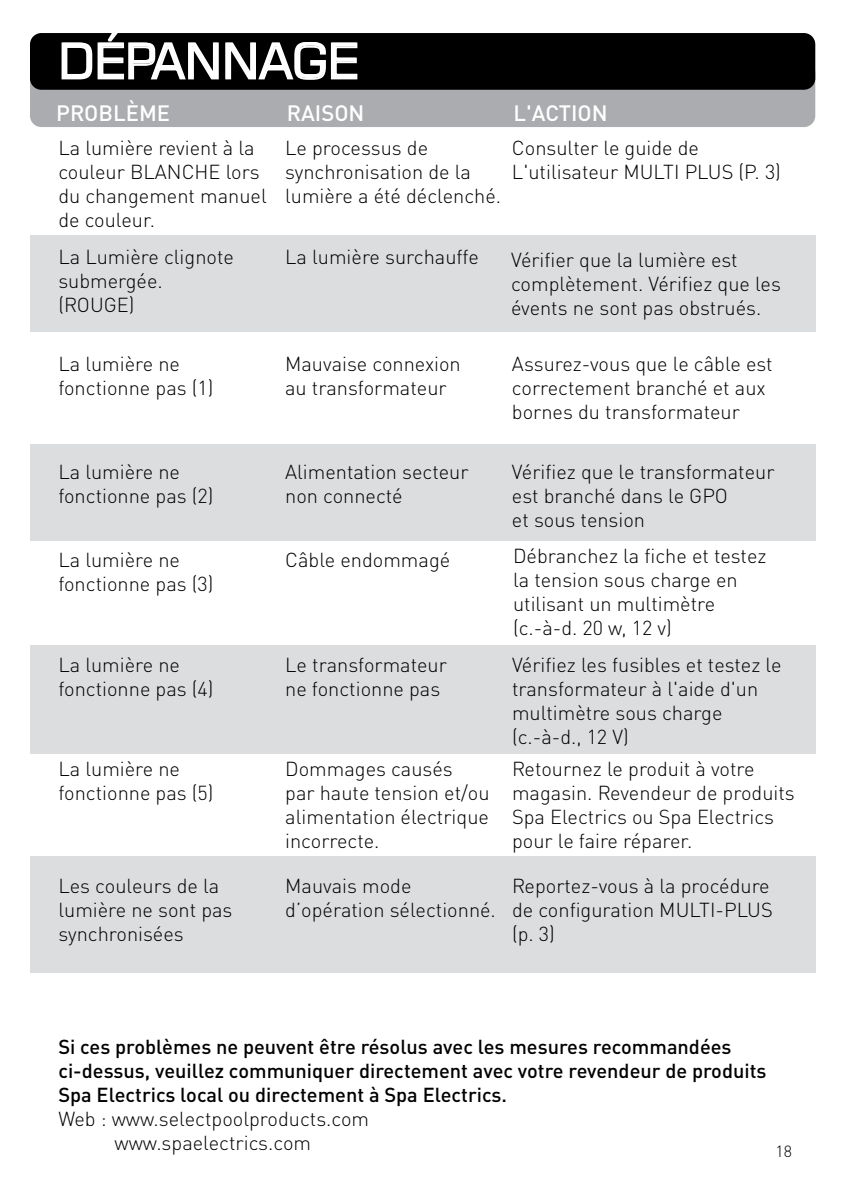
<style>
.page{position:relative;width:842px;height:1191px;background:#fff}
.page>*{position:absolute;margin:0;border:0;box-sizing:border-box;transform-origin:0 0}
.t1{font:48px "Square 721 BT";color:#fff}
.t2{font:500 22px "DINOT";color:#fff}
.t3{font:300 20px/24px "DINOT";color:#000}
.t4{font:500 20px/24px "DINOT";color:#000}
.t5{font:300 16px "DINOT";color:#000}
</style>
<div class="page">
<div style="left:30px;top:235px;width:785px;height:97px;background:#dcddde"></div>
<div style="left:30px;top:444px;width:785px;height:97px;background:#dcddde"></div>
<div style="left:30px;top:645px;width:785px;height:108px;background:#dcddde"></div>
<div style="left:30px;top:856px;width:785px;height:116px;background:#dcddde"></div>
<div style="left:30px;top:61px;width:785px;height:66px;background:#aaacaf;border-radius:11px"></div>
<div style="left:30px;top:33px;width:785px;height:57px;background:#000;border-radius:11px"></div>
<svg style="left:61px;top:33px;width:297px;height:47px"></svg>
<h1 class="t1" style="left:58px;top:31px;width:302px">DÉPANNAGE</h1>
<p class="t2" style="left:56px;top:99px;width:115px">PROBLÈME</p>
<p class="t2" style="left:287px;top:99px;width:79px">RAISON</p>
<p class="t2" style="left:514px;top:99px;width:96px">L'ACTION</p>
<p class="t3" style="left:58px;top:136px;width:210px">La lumière revient à la couleur BLANCHE lors du changement manuel de couleur.</p>
<p class="t3" style="left:512px;top:136px;width:271px">Consulter le guide de<br>L'utilisateur MULTI PLUS (P. 3)</p>
<p class="t3" style="left:285px;top:136px;width:218px">Le processus de synchronisation de la lumière a été déclenché.</p>
<p class="t3" style="left:58px;top:244px;width:177px">La Lumière clignote submergée. (ROUGE)</p>
<p class="t3" style="left:285px;top:244px;width:195px">La lumière surchauffe</p>
<p class="t3" style="left:511px;top:247px;width:271px">Vérifier que la lumière est complètement. Vérifiez que les évents ne sont pas obstrués.</p>
<p class="t3" style="left:58px;top:351px;width:157px">La lumière ne fonctionne pas (1)</p>
<p class="t3" style="left:285px;top:351px;width:177px">Mauvaise connexion au transformateur</p>
<p class="t3" style="left:512px;top:351px;width:262px">Assurez-vous que le câble est correctement branché et aux bornes du transformateur</p>
<p class="t3" style="left:58px;top:459px;width:157px">La lumière ne fonctionne pas (2)</p>
<p class="t3" style="left:285px;top:459px;width:185px">Alimentation secteur non connecté</p>
<p class="t3" style="left:512px;top:459px;width:264px">Vérifiez que le transformateur est branché dans le GPO<br>et sous tension</p>
<p class="t3" style="left:58px;top:548px;width:157px">La lumière ne fonctionne pas (3)</p>
<p class="t3" style="left:285px;top:548px;width:167px">Câble endommagé</p>
<p class="t3" style="left:513px;top:544px;width:255px">Débranchez la fiche et testez la tension sous charge en utilisant un multimètre (c.-à-d. 20 w, 12 v)</p>
<p class="t3" style="left:58px;top:652px;width:157px">La lumière ne fonctionne pas (4)</p>
<p class="t3" style="left:285px;top:652px;width:163px">Le transformateur ne fonctionne pas</p>
<p class="t3" style="left:512px;top:652px;width:271px">Vérifiez les fusibles et testez le transformateur à l'aide d'un multimètre sous charge (c.-à-d., 12 V)</p>
<p class="t3" style="left:58px;top:757px;width:157px">La lumière ne fonctionne pas (5)</p>
<p class="t3" style="left:285px;top:757px;width:206px">Dommages causés<br>par haute tension et/ou alimentation électrique incorrecte.</p>
<p class="t3" style="left:512px;top:757px;width:284px">Retournez le produit à votre magasin. Revendeur de produits<br>Spa Electrics ou Spa Electrics pour le faire réparer.</p>
<p class="t3" style="left:58px;top:873px;width:176px">Les couleurs de la lumière ne sont pas synchronisées</p>
<p class="t3" style="left:285px;top:873px;width:212px">Mauvais mode d’opération sélectionné.</p>
<p class="t3" style="left:512px;top:873px;width:262px">Reportez-vous à la procédure de configuration MULTI-PLUS (p. 3)</p>
<p class="t4" style="left:58px;top:1034px;width:710px">Si ces problèmes ne peuvent être résolus avec les mesures recommandées ci-dessus, veuillez communiquer directement avec votre revendeur de produits<br>Spa Electrics local ou directement à Spa Electrics.</p>
<p class="t3" style="left:58px;top:1106px;width:312px;text-align:center">Web : www.selectpoolproducts.com www.spaelectrics.com</p>
<p class="t5" style="left:776px;top:1141px;width:18px">18</p>
</div>
